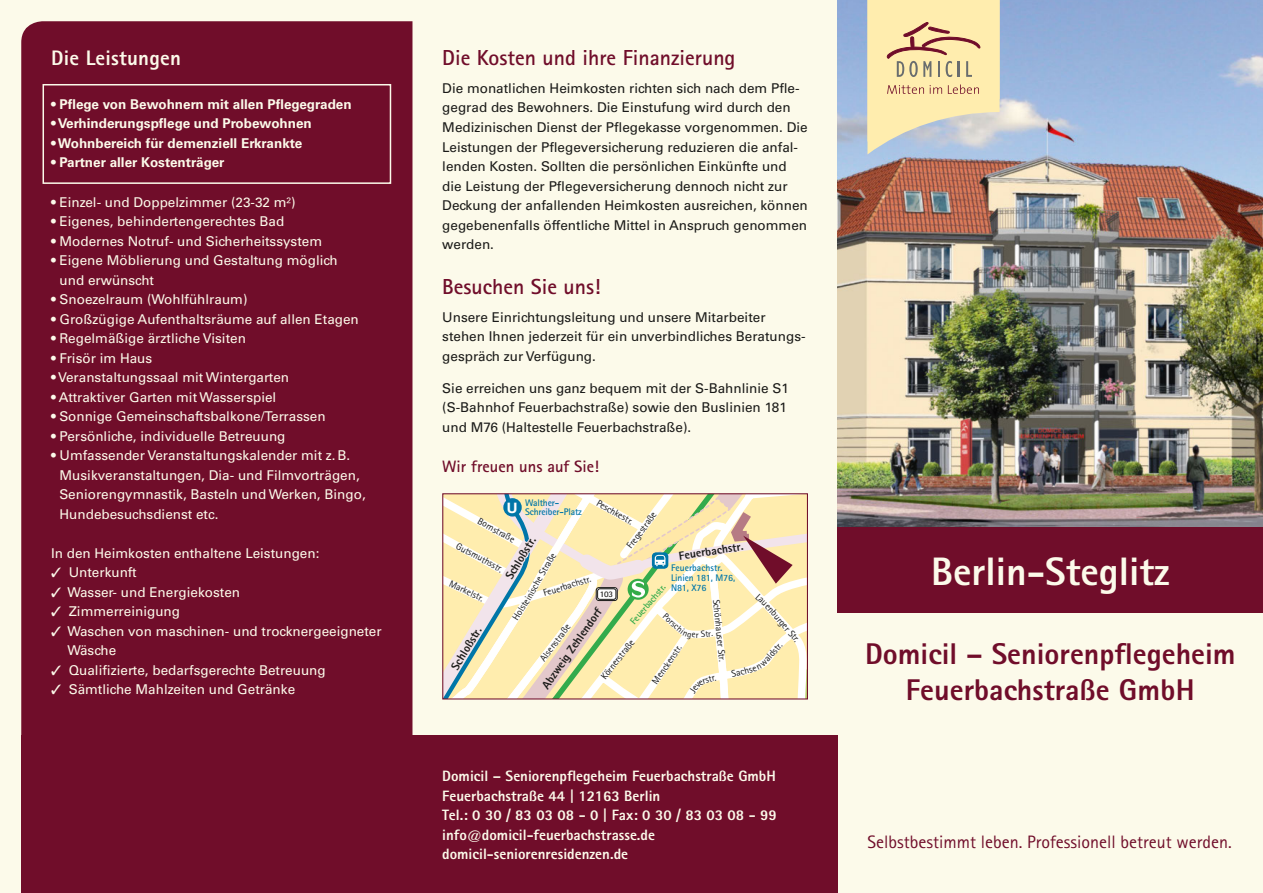
<style>
.page{position:relative;width:1263px;height:893px;background:#fcfaea}
.page>*{position:absolute;margin:0;border:0;box-sizing:border-box;transform-origin:0 0}
.t1{font:800 39.75px "Rotis Sans Serif";color:#fcfaea}
.t2{font:800 30px/36px "Rotis Sans Serif";color:#700d2a;text-align:center}
.Head{font:700 21.75px "Rotis Sans Serif";color:#700d2a}
.t3{font:800 21px "Rotis Sans Serif";letter-spacing:.01em;color:#fcfaea}
.t4{font:18px "Rotis Sans Serif";color:#700d2a}
.Subhead{font:700 16.5px "Rotis Sans Serif";color:#700d2a}
.t5{font:800 15px/19.5px "Rotis Sans Serif";color:#fcfaea}
.t6{font:700 14.4px "Helvetica Neue";color:#fff}
.t7{font:13.5px/19.5px "Univers LT";color:#fcfaea}
.Copy{font:13.5px/19.5px "Univers LT";color:#1a1a18}
.t8{font:700 13.5px "Univers LT";color:#fcfaea}
.t9{font:800 11.7px "Rotis Sans Serif";color:#1a1a18}
.t10{font:9.6px "Rotis Sans Serif";color:#1a1a18}
.t11{font:700 9.6px/9.6px "Rotis Sans Serif";letter-spacing:-.01em;color:#0076a8}
.t12{font:700 9.6px "Rotis Sans Serif";color:#33ab4c}
.t13{font:9px "Rotis Sans Serif";color:#1a1a18}
.t14{font:700 8.55px "Rotis Sans Serif";color:#1a1a18}
</style>
<div class="page">
<div style="left:21px;top:21px;width:391px;height:715px;background:#700d2a"></div>
<div style="left:21px;top:736px;width:817px;height:157px;background:#700d2a"></div>
<div style="left:43px;top:84px;width:348px;height:100px;border:2px solid #fcfaea"></div>
<img style="left:838px;top:0;width:425px;height:527px">
<div style="left:838px;top:527px;width:425px;height:85px;background:#700d2a"></div>
<svg style="left:867px;top:0;width:132px;height:154px;background:#eadbaf"></svg>
<svg style="left:51px;top:568px;width:10px;height:9px"></svg>
<svg style="left:51px;top:587px;width:10px;height:10px"></svg>
<svg style="left:51px;top:607px;width:10px;height:9px"></svg>
<svg style="left:51px;top:626px;width:10px;height:10px"></svg>
<svg style="left:51px;top:665px;width:10px;height:10px"></svg>
<svg style="left:51px;top:685px;width:10px;height:9px"></svg>
<svg style="left:443px;top:494px;width:364px;height:205px;background:#f2e6be"></svg>
<p class="t3" style="left:51px;top:44px;width:131px">Die Leistungen</p>
<p class="t8" style="left:51px;top:96px;width:302px">• Pflege von Bewohnern mit allen Pflegegraden</p>
<p class="t8" style="left:51px;top:116px;width:262px">• Verhinderungspflege und Probewohnen</p>
<p class="t8" style="left:51px;top:135px;width:253px">• Wohnbereich für demenziell Erkrankte</p>
<p class="t8" style="left:51px;top:155px;width:175px">• Partner aller Kostenträger</p>
<p class="t7" style="left:51px;top:192px;width:246px">• Einzel- und Doppelzimmer (23-32 m²)</p>
<p class="t7" style="left:51px;top:212px;width:235px">• Eigenes, behindertengerechtes Bad</p>
<p class="t7" style="left:51px;top:231px;width:273px">• Modernes Notruf- und Sicherheitssystem</p>
<p class="t7" style="left:60px;top:251px;width:280px;text-indent:-8px">• Eigene Möblierung und Gestaltung möglich und erwünscht</p>
<p class="t7" style="left:51px;top:290px;width:198px">• Snoezelraum (Wohlfühlraum)</p>
<p class="t7" style="left:51px;top:309px;width:309px">• Großzügige Aufenthaltsräume auf allen Etagen</p>
<p class="t7" style="left:51px;top:329px;width:196px">• Regelmäßige ärztliche Visiten</p>
<p class="t7" style="left:51px;top:348px;width:103px">• Frisör im Haus</p>
<p class="t7" style="left:51px;top:368px;width:240px">• Veranstaltungssaal mit Wintergarten</p>
<p class="t7" style="left:51px;top:387px;width:227px">• Attraktiver Garten mit Wasserspiel</p>
<p class="t7" style="left:51px;top:407px;width:276px">• Sonnige Gemeinschaftsbalkone/Terrassen</p>
<p class="t7" style="left:51px;top:426px;width:236px">• Persönliche, individuelle Betreuung</p>
<p class="t7" style="left:60px;top:446px;width:308px;text-indent:-8px">• Umfassender Veranstaltungskalender mit z.B.<br>Musikveranstaltungen, Dia- und Filmvorträgen, Seniorengymnastik, Basteln und Werken, Bingo, Hundebesuchsdienst etc.</p>
<p class="t7" style="left:51px;top:543px;width:270px">In den Heimkosten enthaltene Leistungen:</p>
<p class="t7" style="left:69px;top:563px;width:69px">Unterkunft</p>
<p class="t7" style="left:67px;top:582px;width:174px">Wasser- und Energiekosten</p>
<p class="t7" style="left:69px;top:602px;width:113px">Zimmerreinigung</p>
<p class="t7" style="left:67px;top:621px;width:316px">Waschen von maschinen- und trocknergeeigneter<br>Wäsche</p>
<p class="t7" style="left:69px;top:660px;width:259px">Qualifizierte, bedarfsgerechte Betreuung</p>
<p class="t7" style="left:69px;top:680px;width:228px">Sämtliche Mahlzeiten und Getränke</p>
<p class="Head" style="left:442px;top:44px;width:295px">Die Kosten und ihre Finanzierung</p>
<p class="Copy" style="left:442px;top:79px;width:367px">Die monatlichen Heimkosten richten sich nach dem Pfle&shy;gegrad des Bewohners. Die Einstufung wird durch den Medizinischen Dienst der Pflegekasse vorgenommen. Die Leistungen der Pflegeversicherung reduzieren die anfal&shy;lenden Kosten. Sollten die persönlichen Einkünfte und die Leistung der Pflegeversicherung dennoch nicht zur Deckung der anfallenden Heimkosten ausreichen, können gegebenenfalls öffentliche Mittel in Anspruch genommen werden.</p>
<p class="Head" style="left:442px;top:272px;width:160px">Besuchen Sie uns!</p>
<p class="Copy" style="left:442px;top:307px;width:365px">Unsere Einrichtungsleitung und unsere Mitarbeiter stehen Ihnen jederzeit für ein unverbindliches Beratungs&shy;gespräch zur Verfügung.</p>
<p class="Copy" style="left:442px;top:378px;width:348px">Sie erreichen uns ganz bequem mit der S-Bahnlinie S1 (S-Bahnhof Feuerbachstraße) sowie den Buslinien 181 und M76 (Haltestelle Feuerbachstraße).</p>
<p class="Subhead" style="left:442px;top:456px;width:158px">Wir freuen uns auf Sie!</p>
<p class="t6" style="left:507px;top:497px;width:12px">U</p>
<p class="t11" style="left:525px;top:497px;width:58px">Walther-<br>Schreiber-Platz</p>
<p class="t10" style="left:604px;top:499px;width:18px;rotate:30deg">esch</p>
<p class="t10" style="left:481px;top:515px;width:19px;rotate:30deg">Born</p>
<p class="t10" style="left:495px;top:559px;width:13px;rotate:30deg">str.</p>
<p class="t10" style="left:459px;top:581px;width:26px;rotate:25deg">arkelst</p>
<p class="t10" style="left:624px;top:544px;width:22px;rotate:-53deg">Frege</p>
<p class="t9" style="left:502px;top:575px;width:50px;rotate:-59deg">Schloßstr.</p>
<p class="t9" style="left:678px;top:549px;width:67px;rotate:-9deg">Feuerbachstr.</p>
<p class="t10" style="left:531px;top:582px;width:37px;rotate:-60deg">he Straße</p>
<p class="t10" style="left:537px;top:656px;width:45px;rotate:-53deg">Alsenstraße</p>
<p class="t11" style="left:671px;top:563px;width:66px">Feuerbachstr.<br>Linien 181, M76,<br>N81, X76</p>
<p class="t10" style="left:550px;top:586px;width:35px;rotate:-18deg">uerbachs</p>
<p class="t10" style="left:524px;top:595px;width:16px;rotate:-61deg">nisc</p>
<p class="t12" style="left:627px;top:619px;width:51px;rotate:-50deg">Feuerbachstr.</p>
<p class="t14" style="left:600px;top:589px;width:15px">103</p>
<p class="t10" style="left:510px;top:617px;width:28px;rotate:-58deg">Holstei</p>
<p class="t10" style="left:722px;top:599px;width:64px;rotate:84deg">Schönhauser Str.</p>
<p class="t9" style="left:538px;top:683px;width:97px;rotate:-55deg">Abzweig Zehlendorf</p>
<p class="t9" style="left:448px;top:665px;width:50px;rotate:-59deg">Schloßstr.</p>
<p class="t13" style="left:696px;top:629px;width:4px">r</p>
<p class="t10" style="left:598px;top:675px;width:50px;rotate:-52deg">Körnerstraße</p>
<p class="t10" style="left:650px;top:680px;width:47px;rotate:-56deg">Menckenstr.</p>
<p class="t10" style="left:788px;top:620px;width:19px;rotate:49deg">er St</p>
<p class="t5" style="left:442px;top:766px;width:335px">Domicil – Seniorenpflegeheim Feuerbachstraße GmbH</p>
<p class="t5" style="left:442px;top:786px;width:336px">Feuerbachstraße 44 | 12163 Berlin<br>Tel.: 0 30 / 83 03 08 - 0 | Fax: 0 30 / 83 03 08 - 99 info@domicil-feuerbachstrasse.de</p>
<p class="t5" style="left:442px;top:844px;width:187px">domicil-seniorenresidenzen.de</p>
<p class="t1" style="left:931px;top:547px;width:240px">Berlin-Steglitz</p>
<p class="t2" style="left:865px;top:635px;width:372px">Domicil – Seniorenpflegeheim<br>Feuerbachstraße GmbH</p>
<p class="t4" style="left:867px;top:832px;width:366px">Selbstbestimmt leben. Professionell betreut werden.</p>
</div>
